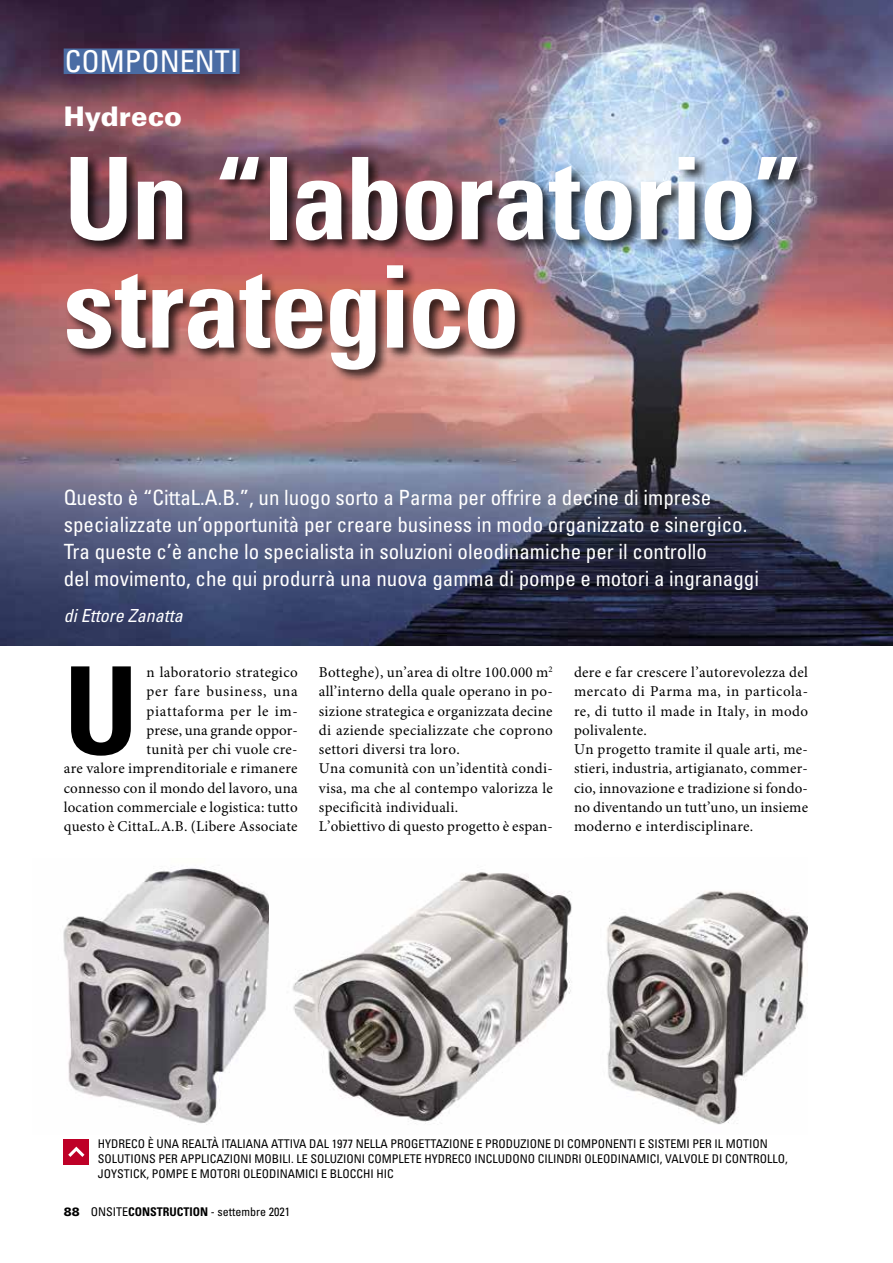
<style>
.page{position:relative;width:893px;height:1263px;background:#fff}
.page>*{position:absolute;margin:0;border:0;box-sizing:border-box;transform-origin:0 0}
.t1{font:700 condensed 121.65px "Univers LT Std";color:#000}
.t2{font:700 condensed 114px/108.3px "Univers LT Std";letter-spacing:-.02em;color:#fff}
.t3{font:condensed 30px "Univers LT Std";color:#fff}
.t4{font:900 27px "Univers LT Std";color:#fff}
.t5{font:condensed 21px/27px "Univers LT Std";color:#fff}
.t6{font:italic condensed 18px "Univers LT Std";color:#fff}
.t7{font:15px/19.2px "Minion Pro";letter-spacing:.02em;color:#000}
.t8{font:condensed 12px/15px "Univers LT Std";color:#000}
.s1{font-weight:900;font-stretch:normal}
.s2{font-weight:700}
</style>
<div class="page">
<img style="left:0;top:0;width:893px;height:646px">
<div style="left:65px;top:155px;width:746px;height:229px;background:#000;opacity:.75"></div>
<div style="left:64px;top:49px;width:176px;height:25px;background:#4a6ca4"></div>
<img style="left:63px;top:867px;width:206px;height:258px">
<img style="left:292px;top:872px;width:280px;height:252px">
<img style="left:607px;top:891px;width:201px;height:234px">
<div style="left:64px;top:1139px;width:25px;height:25px;background:#be0027"></div>
<svg style="left:68px;top:1146px;width:16px;height:11px"></svg>
<h3 class="t3" style="left:65px;top:43px;width:175px">COMPONENTI</h3>
<h3 class="t4" style="left:64px;top:99px;width:120px">Hydreco</h3>
<h2 class="t2" style="left:64px;top:144px;width:741px">Un “laboratorio” strategico</h2>
<p class="t5" style="left:64px;top:484px;width:697px">Questo è “CittaL.A.B.”, un luogo sorto a Parma per offrire a decine di imprese specializzate un’opportunità per creare business in modo organizzato e sinergico.<br>Tra queste c’è anche lo specialista in soluzioni oleodinamiche per il controllo<br>del movimento, che qui produrrà una nuova gamma di pompe e motori a ingranaggi</p>
<p class="t6" style="left:64px;top:604px;width:120px">di Ettore Zanatta</p>
<h1 class="t1" style="left:64px;top:636px;width:76px">U</h1>
<p class="t7" style="left:64px;top:663px;width:235px;text-align:right">n laboratorio strategico<br>per fare business, una<br>piattaforma per le im-<br>prese, una grande oppor-<br>tunità per chi vuole cre-<br>are valore imprenditoriale e rimanere connesso con il mondo del lavoro, una location commerciale e logistica: tutto questo è CittaL.A.B. (Libere Associate</p>
<p class="t7" style="left:319px;top:663px;width:235px">Botteghe), un’area di oltre 100.000 m<sup>2 </sup>all’interno della quale operano in po&shy;sizione strategica e organizzata decine di aziende specializzate che coprono settori diversi tra loro.<br>Una comunità con un’identità condi&shy;visa, ma che al contempo valorizza le specificità individuali.<br>L’obiettivo di questo progetto è espan-</p>
<p class="t7" style="left:574px;top:663px;width:235px">dere e far crescere l’autorevolezza del mercato di Parma ma, in particola&shy;re, di tutto il made in Italy, in modo polivalente.<br>Un progetto tramite il quale arti, me&shy;stieri, industria, artigianato, commer&shy;cio, innovazione e tradizione si fondo&shy;no diventando un tutt’uno, un insieme moderno e interdisciplinare.</p>
<p class="t8" style="left:98px;top:1136px;width:691px">HYDRECO È UNA REALTÀ ITALIANA ATTIVA DAL 1977 NELLA PROGETTAZIONE E PRODUZIONE DI COMPONENTI E SISTEMI PER IL MOTION<br>SOLUTIONS PER APPLICAZIONI MOBILI. LE SOLUZIONI COMPLETE HYDRECO INCLUDONO CILINDRI OLEODINAMICI, VALVOLE DI CONTROLLO,<br>JOYSTICK, POMPE E MOTORI OLEODINAMICI E BLOCCHI HIC</p>
<p class="t8" style="left:64px;top:1204px;width:228px"><span class="s1">88</span> ONSITE<span class="s2">CONSTRUCTION</span> - settembre 2021</p>
</div>
